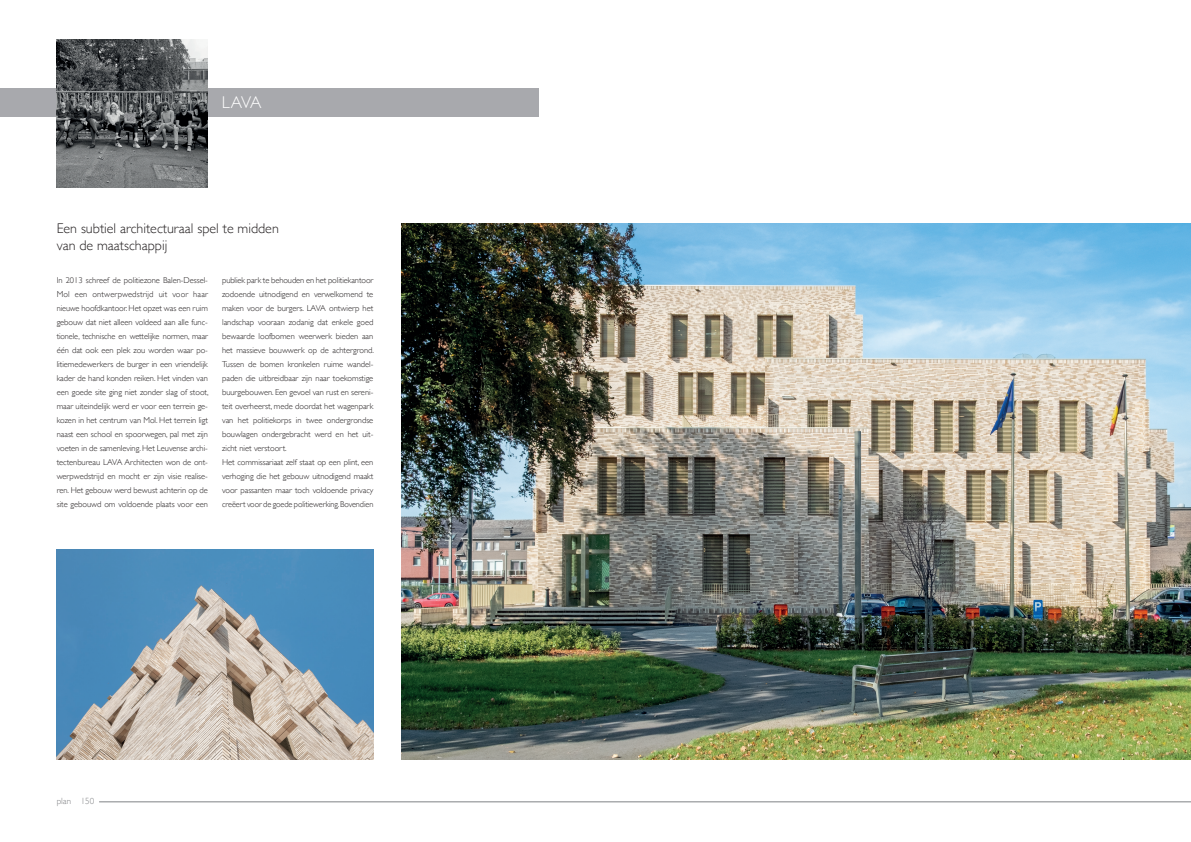
<style>
.page{position:relative;width:1191px;height:842px;background:#fff}
.page>*{position:absolute;margin:0;border:0;box-sizing:border-box;transform-origin:0 0}
.Nick_Architecten{font:300 17px "Gill Sans";color:#fff}
.Nick_Titel{font:300 14px/17px "Gill Sans";color:#231f20}
.t1{font:300 9px "Gill Sans";color:#808285}
.Nick_Content{font:300 8.5px/14px "Gill Sans";letter-spacing:-.005em;color:#231f20;text-align:justify}
</style>
<div class="page">
<div style="left:0;top:88px;width:539px;height:28px;background:#a8a9ad"></div>
<hr style="left:99px;top:801px;width:1092px;height:1px;background:#808285">
<img style="left:57px;top:40px;width:151px;height:147px">
<img style="left:57px;top:549px;width:316px;height:210px">
<img style="left:402px;top:223px;width:789px;height:536px">
<p class="Nick_Architecten" style="left:222px;top:89px;width:41px">LAVA</p>
<p class="Nick_Titel" style="left:57px;top:219px;width:224px">Een subtiel architecturaal spel te midden van de maatschappij</p>
<p class="Nick_Content" style="left:57px;top:273px;width:153px">In 2013 schreef de politiezone Balen-Dessel-Mol een ontwerpwedstrijd uit voor haar nieuwe hoofdkantoor. Het opzet was een ruim gebouw dat niet alleen voldeed aan alle func&shy;tionele, technische en wettelijke normen, maar één dat ook een plek zou worden waar po&shy;litiemedewerkers de burger in een vriendelijk kader de hand konden reiken. Het vinden van een goede site ging niet zonder slag of stoot, maar uiteindelijk werd er voor een terrein ge&shy;kozen in het centrum van Mol. Het terrein ligt naast een school en spoorwegen, pal met zijn voeten in de samenleving. Het Leuvense archi&shy;tectenbureau LAVA Architecten won de ont&shy;werpwedstrijd en mocht er zijn visie realise&shy;ren. Het gebouw werd bewust achterin op de site gebouwd om voldoende plaats voor een</p>
<p class="Nick_Content" style="left:222px;top:273px;width:153px">publiek park te behouden en het politiekantoor zodoende uitnodigend en verwelkomend te maken voor de burgers. LAVA ontwierp het landschap vooraan zodanig dat enkele goed bewaarde loofbomen weerwerk bieden aan het massieve bouwwerk op de achtergrond.<br>Tussen de bomen kronkelen ruime wandel&shy;paden die uitbreidbaar zijn naar toekomstige buurgebouwen. Een gevoel van rust en sereni&shy;teit overheerst, mede doordat het wagenpark van het politiekorps in twee ondergrondse bouwlagen ondergebracht werd en het uit&shy;zicht niet verstoort.</p>
<p class="Nick_Content" style="left:222px;top:455px;width:153px">Het commissariaat zelf staat op een plint, een verhoging die het gebouw uitnodigend maakt voor passanten maar toch voldoende privacy creëert voor de goede politiewerking. Bovendien</p>
<p class="t1" style="left:57px;top:794px;width:39px">plan 150</p>
</div>
